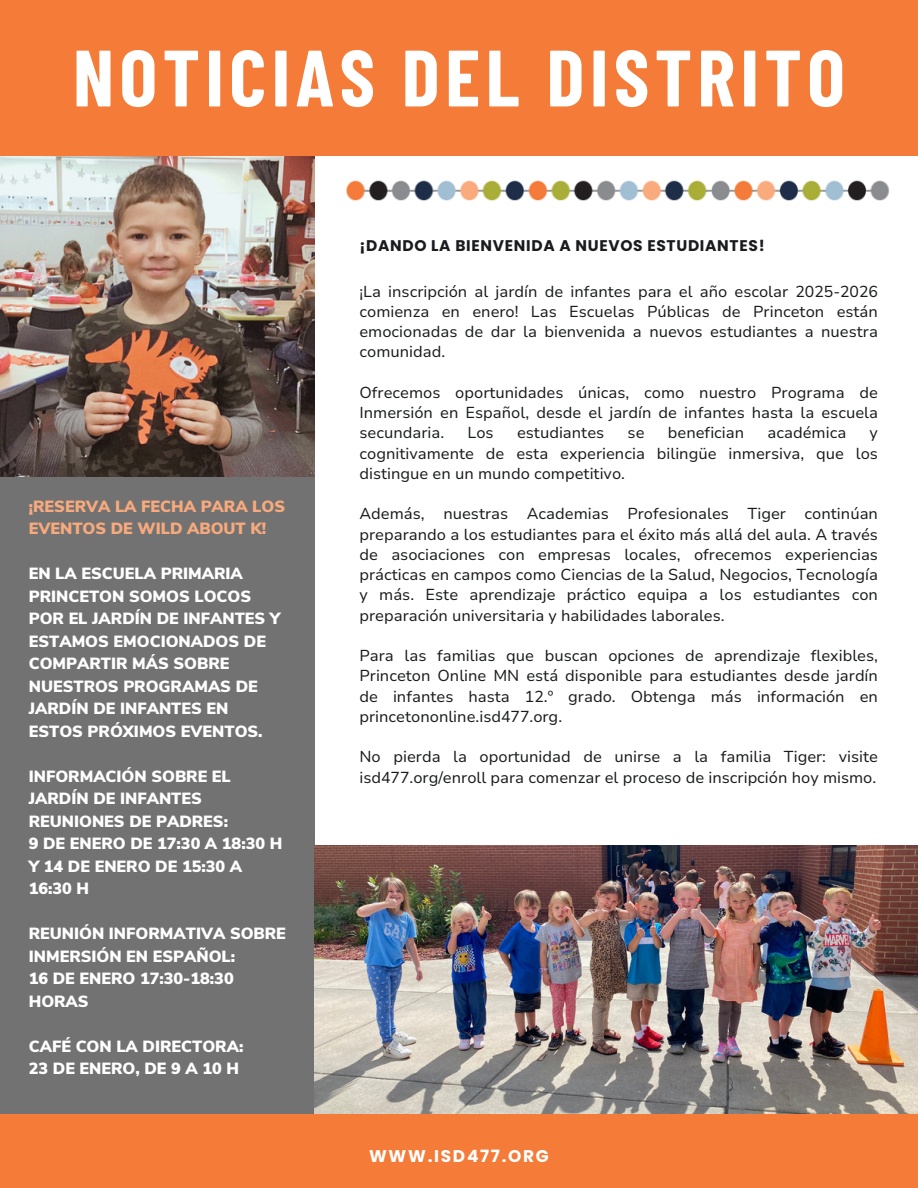
<style>
.page{position:relative;width:918px;height:1188px;background:#fff}
.page>*{position:absolute;margin:0;border:0;box-sizing:border-box;transform-origin:0 0}
.t1{font:700 79.65px "Barlow Condensed";letter-spacing:.07em;color:#fff}
.t2{font:700 16.95px "Poppins";letter-spacing:.1em;color:#fff}
.t3{font:900 16.2px/22.5px "Nunito Sans";color:#fff}
.t4{font:900 16.2px/22.5px "Nunito Sans";color:#f8aa7d}
.t5{font:15.75px/20.2px "Nunito Sans 10 pt";color:#1a1b1e;text-align:justify}
.t6{font:700 15.45px "Poppins";letter-spacing:.045em;color:#1a1b1e}
</style>
<div class="page">
<img style="left:0;top:155px;width:315px;height:323px">
<div style="left:0;top:478px;width:315px;height:649px;background:#727272"></div>
<div style="left:0;top:0;width:918px;height:155px;background:#f57c38"></div>
<img style="left:346px;top:180px;width:544px;height:21px">
<img style="left:315px;top:845px;width:603px;height:270px">
<div style="left:0;top:1115px;width:918px;height:73px;background:#f57c38"></div>
<h1 class="t1" style="left:73px;top:27px;width:773px">NOTICIAS DEL DISTRITO</h1>
<p class="t4" style="left:29px;top:495px;width:258px">¡RESERVA LA FECHA PARA LOS<br>EVENTOS DE WILD ABOUT K!</p>
<h2 class="t3" style="left:29px;top:563px;width:253px">EN LA ESCUELA PRIMARIA<br>PRINCETON SOMOS LOCOS<br>POR EL JARDÍN DE INFANTES Y<br>ESTAMOS EMOCIONADOS DE<br>COMPARTIR MÁS SOBRE<br>NUESTROS PROGRAMAS DE<br>JARDÍN DE INFANTES EN<br>ESTOS PRÓXIMOS EVENTOS.</h2>
<h2 class="t3" style="left:29px;top:765px;width:255px">INFORMACIÓN SOBRE EL<br>JARDÍN DE INFANTES<br>REUNIONES DE PADRES:<br>9 DE ENERO DE 17:30 A 18:30 H<br>Y 14 DE ENERO DE 15:30 A<br>16:30 H</h2>
<h2 class="t3" style="left:29px;top:923px;width:259px">REUNIÓN INFORMATIVA SOBRE<br>INMERSIÓN EN ESPAÑOL:<br>16 DE ENERO 17:30-18:30<br>HORAS</h2>
<h2 class="t3" style="left:29px;top:1035px;width:216px">CAFÉ CON LA DIRECTORA:<br>23 DE ENERO, DE 9 A 10 H</h2>
<p class="t6" style="left:359px;top:235px;width:407px">¡DANDO LA BIENVENIDA A NUEVOS ESTUDIANTES!</p>
<p class="t5" style="left:359px;top:281px;width:520px">¡La inscripción al jardín de infantes para el año escolar 2025-2026 comienza en enero! Las Escuelas Públicas de Princeton están emocionadas de dar la bienvenida a nuevos estudiantes a nuestra comunidad.</p>
<p class="t5" style="left:359px;top:383px;width:520px">Ofrecemos oportunidades únicas, como nuestro Programa de Inmersión en Español, desde el jardín de infantes hasta la escuela secundaria.</p>
<p class="t5" style="left:468px;top:423px;width:28px">Los</p>
<p class="t5" style="left:517px;top:423px;width:89px">estudiantes</p>
<p class="t5" style="left:628px;top:423px;width:18px">se</p>
<p class="t5" style="left:668px;top:423px;width:78px">benefician</p>
<p class="t5" style="left:768px;top:423px;width:80px">académica</p>
<p class="t5" style="left:359px;top:423px;width:520px;text-indent:510px">y cognitivamente de esta experiencia bilingüe inmersiva, que los distingue en un mundo competitivo.</p>
<h2 class="t5" style="left:359px;top:504px;width:520px">Además, nuestras Academias Profesionales Tiger continúan preparando a los estudiantes para el éxito más allá del aula. A través de asociaciones con empresas locales, ofrecemos experiencias prácticas en campos como Ciencias de la Salud, Negocios, Tecnología y más. Este aprendizaje práctico equipa a los estudiantes con preparación universitaria y habilidades laborales.</h2>
<p class="t5" style="left:359px;top:646px;width:520px">Para las familias que buscan opciones de aprendizaje flexibles, Princeton Online MN está disponible para estudiantes desde jardín de infantes hasta 12.º grado. Obtenga más información en princetononline.isd477.org.</p>
<p class="t5" style="left:359px;top:747px;width:520px">No pierda la oportunidad de unirse a la familia Tiger: visite isd477.org/enroll para comenzar el proceso de inscripción hoy mismo.</p>
<p class="t2" style="left:369px;top:1144px;width:181px">WWW.ISD477.ORG</p>
</div>
